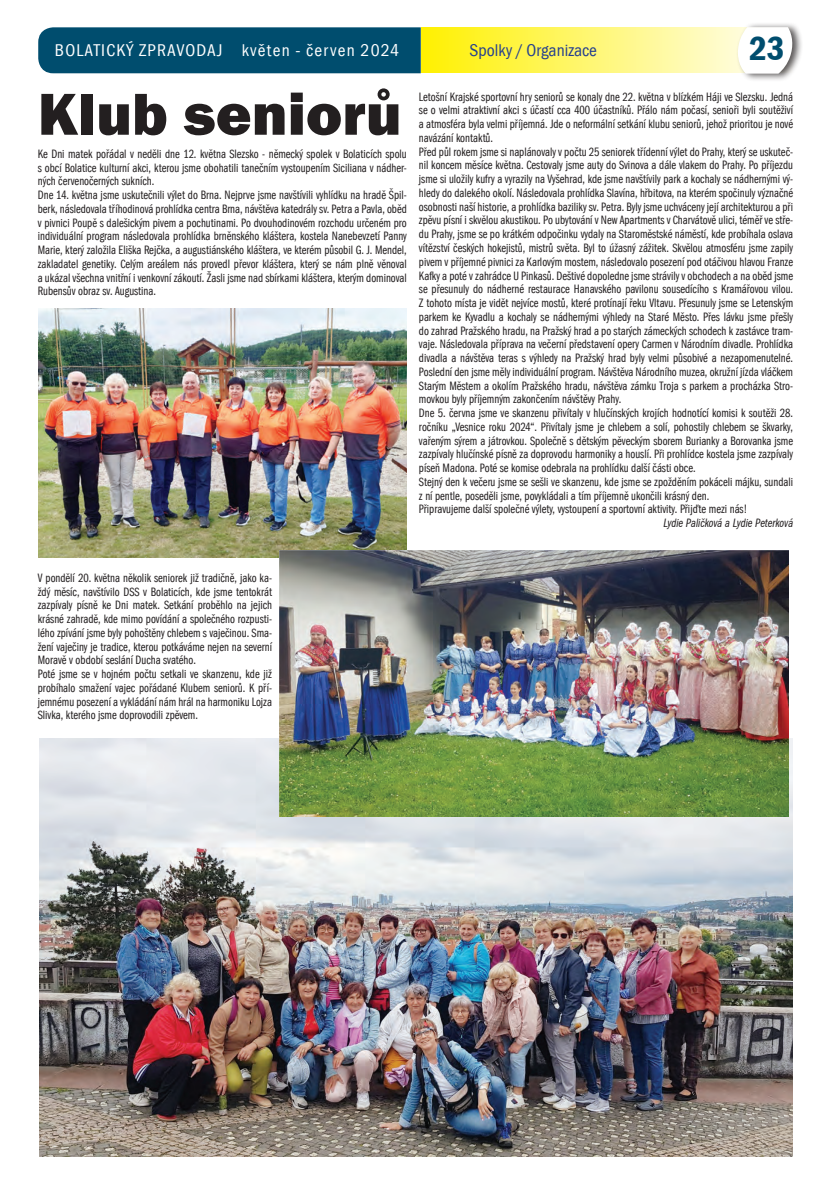
<style>
.page{position:relative;width:830px;height:1184px;background:#fff}
.page>*{position:absolute;margin:0;border:0;box-sizing:border-box;transform-origin:0 0}
.t1{font:800 61.25px "Franklin Gothic Itc TEE";color:#231f20}
.t2{font:600 condensed 35px "Franklin Gothic Itc TEE";color:#004d6e}
.t3{font:condensed 17.5px "Franklin Gothic Itc TEE";letter-spacing:.07em;color:#fff}
.t4{font:condensed 17.5px "Franklin Gothic Itc TEE";color:#253f8e}
.t5{font:extra-condensed 12.5px/13.8px "Franklin Gothic Itc TEE";color:#231f20;text-align:justify}
.t6{font:italic extra-condensed 12.5px "Franklin Gothic Itc TEE";letter-spacing:-.005em;color:#231f20}
</style>
<div class="page">
<svg style="left:420px;top:27px;width:315px;height:46px;background:#fdf56a"></svg>
<div style="left:38px;top:27px;width:382px;height:46px;background:#004d6e"></div>
<div style="left:735px;top:22px;width:68px;height:60px;background:#231f20;opacity:.75"></div>
<svg style="left:735px;top:27px;width:58px;height:47px"></svg>
<img style="left:39px;top:738px;width:753px;height:418px">
<img style="left:38px;top:308px;width:368px;height:249px">
<img style="left:279px;top:550px;width:509px;height:266px">
<p class="t3" style="left:55px;top:41px;width:345px">BOLATICKÝ ZPRAVODAJ květen - červen 2024</p>
<p class="t4" style="left:469px;top:40px;width:129px">Spolky / Organizace</p>
<p class="t2" style="left:748px;top:28px;width:37px">23</p>
<p class="t1" style="left:38px;top:79px;width:365px">Klub seniorů</p>
<p class="t5" style="left:38px;top:147px;width:370px">Ke Dni matek pořádal v neděli dne 12. května Slezsko - německý spolek v Bolaticích spolu s obcí Bolatice kulturní akci, kterou jsme obohatili tanečním vystoupením Siciliana v nádher&shy;ných červenočerných sukních.</p>
<p class="t5" style="left:38px;top:188px;width:370px">Dne 14. května jsme uskutečnili výlet do Brna. Nejprve jsme navštívili vyhlídku na hradě Špil&shy;berk, následovala tříhodinová prohlídka centra Brna, návštěva katedrály sv. Petra a Pavla, oběd v pivnici Poupě s dalešickým pivem a pochutinami. Po dvouhodinovém rozchodu určeném pro individuální program následovala prohlídka brněnského kláštera, kostela Nanebevzetí Panny Marie, který založila Eliška Rejčka, a augustiánského kláštera, ve kterém působil G. J. Mendel, zakladatel genetiky. Celým areálem nás provedl převor kláštera, který se nám plně věnoval a ukázal všechna vnitřní i venkovní zákoutí. Žasli jsme nad sbírkami kláštera, kterým dominoval Rubensův obraz sv. Augustina.</p>
<p class="t5" style="left:419px;top:90px;width:375px">Letošní Krajské sportovní hry seniorů se konaly dne 22. května v blízkém Háji ve Slezsku. Jedná se o velmi atraktivní akci s účastí cca 400 účastníků. Přálo nám počasí, senioři byli soutěživí a atmosféra byla velmi příjemná. Jde o neformální setkání klubu seniorů, jehož prioritou je nové navázání kontaktů.</p>
<p class="t5" style="left:419px;top:145px;width:375px">Před půl rokem jsme si naplánovaly v počtu 25 seniorek třídenní výlet do Prahy, který se uskuteč&shy;nil koncem měsíce května. Cestovaly jsme auty do Svinova a dále vlakem do Prahy. Po příjezdu jsme si uložily kufry a vyrazily na Vyšehrad, kde jsme navštívily park a kochaly se nádhernými vý&shy;hledy do dalekého okolí. Následovala prohlídka Slavína, hřbitova, na kterém spočinuly význačné osobnosti naší historie, a prohlídka baziliky sv. Petra. Byly jsme uchváceny její architekturou a při zpěvu písní i skvělou akustikou. Po ubytování v New Apartments v Charvátově ulici, téměř ve stře&shy;du Prahy, jsme se po krátkém odpočinku vydaly na Staroměstské náměstí, kde probíhala oslava vítězství českých hokejistů, mistrů světa. Byl to úžasný zážitek. Skvělou atmosféru jsme zapily pivem v příjemné pivnici za Karlovým mostem, následovalo posezení pod otáčivou hlavou Franze Kafky a poté v zahrádce U Pinkasů. Deštivé dopoledne jsme strávily v obchodech a na oběd jsme se přesunuly do nádherné restaurace Hanavského pavilonu sousedícího s Kramářovou vilou.<br>Z tohoto místa je vidět nejvíce mostů, které protínají řeku Vltavu. Přesunuly jsme se Letenským parkem ke Kyvadlu a kochaly se nádhernými výhledy na Staré Město. Přes lávku jsme přešly do zahrad Pražského hradu, na Pražský hrad a po starých zámeckých schodech k zastávce tram&shy;vaje. Následovala příprava na večerní představení opery Carmen v Národním divadle. Prohlídka divadla a návštěva teras s výhledy na Pražský hrad byly velmi působivé a nezapomenutelné.<br>Poslední den jsme měly individuální program. Návštěva Národního muzea, okružní jízda vláčkem Starým Městem a okolím Pražského hradu, návštěva zámku Troja s parkem a procházka Stro&shy;movkou byly příjemným zakončením návštěvy Prahy.</p>
<p class="t5" style="left:419px;top:406px;width:375px">Dne 5. června jsme ve skanzenu přivítaly v hlučínských krojích hodnotící komisi k soutěži 28. ročníku „Vesnice roku 2024“. Přivítaly jsme je chlebem a solí, pohostily chlebem se škvarky, vařeným sýrem a játrovkou. Společně s dětským pěveckým sborem Burianky a Borovanka jsme zazpívaly hlučínské písně za doprovodu harmoniky a houslí. Při prohlídce kostela jsme zazpívaly píseň Madona. Poté se komise odebrala na prohlídku další části obce.</p>
<p class="t5" style="left:419px;top:475px;width:375px">Stejný den k večeru jsme se sešli ve skanzenu, kde jsme se zpožděním pokáceli májku, sundali z ní pentle, poseděli jsme, povykládali a tím příjemně ukončili krásný den.</p>
<p class="t5" style="left:419px;top:502px;width:329px">Připravujeme další společné výlety, vystoupení a sportovní aktivity. Přijďte mezi nás!</p>
<p class="t6" style="left:663px;top:516px;width:131px">Lydie Paličková a Lydie Peterková</p>
<p class="t5" style="left:38px;top:571px;width:235px">V pondělí 20. května několik seniorek již tradičně, jako ka&shy;ždý měsíc, navštívilo DSS v Bolaticích, kde jsme tentokrát zazpívaly písně ke Dni matek. Setkání proběhlo na jejich krásné zahradě, kde mimo povídání a společného rozpusti&shy;lého zpívání jsme byly pohoštěny chlebem s vaječinou. Sma&shy;žení vaječiny je tradice, kterou potkáváme nejen na severní Moravě v období seslání Ducha svatého.</p>
<p class="t5" style="left:38px;top:667px;width:235px">Poté jsme se v hojném počtu setkali ve skanzenu, kde již probíhalo smažení vajec pořádané Klubem seniorů. K pří&shy;jemnému posezení a vykládání nám hrál na harmoniku Lojza Slivka, kterého jsme doprovodili zpěvem.</p>
</div>
